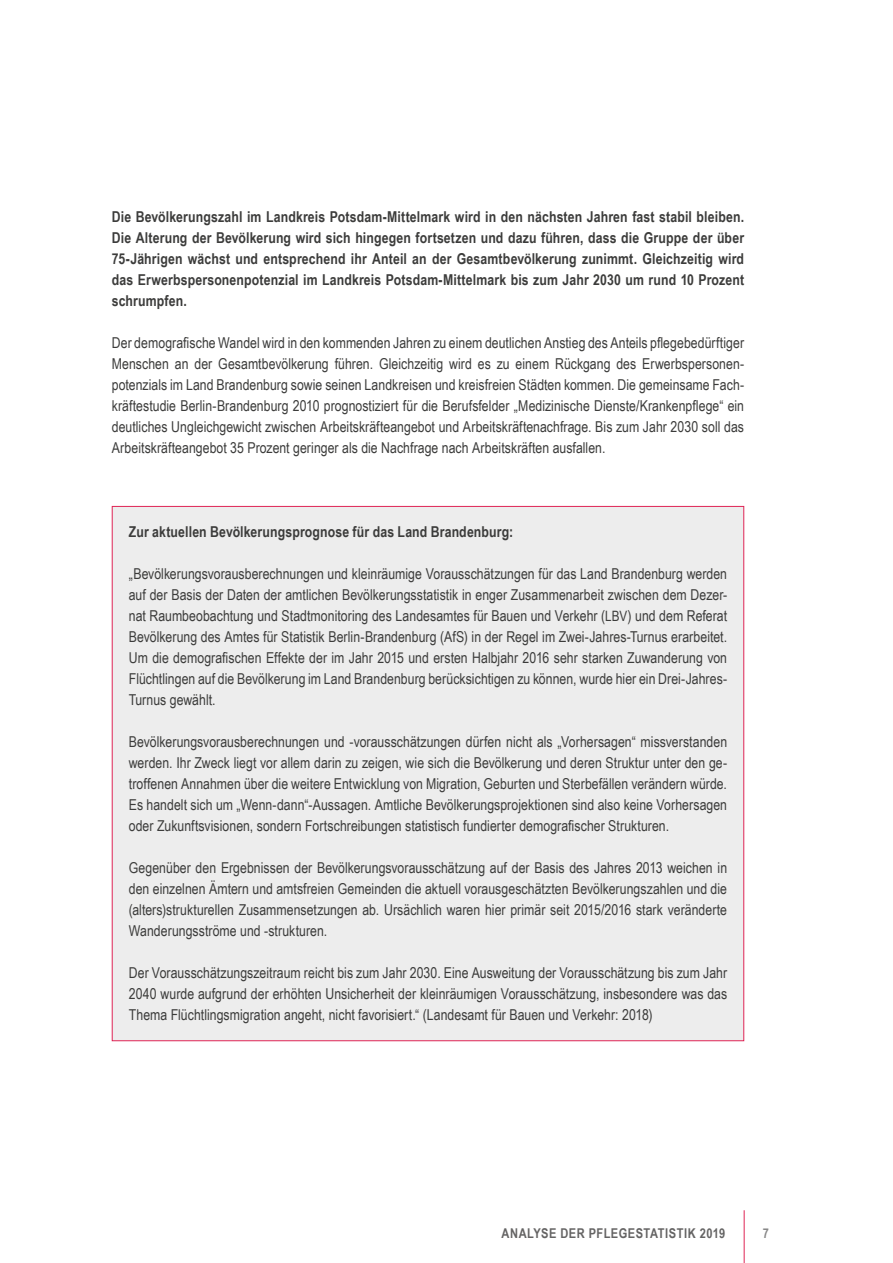
<style>
.page{position:relative;width:893px;height:1263px;background:#fff}
.page>*{position:absolute;margin:0;border:0;box-sizing:border-box;transform-origin:0 0}
.em{font:15px/21px "Arial Narrow";color:#3c3c3b;text-align:justify}
.em-2{font:700 15px/21px "Arial Narrow";letter-spacing:.01em;color:#3c3c3b;text-align:justify}
.t1{font:700 13.5px "Arial Narrow";letter-spacing:.035em;color:#646363}
.t2{font:700 13.5px "Arial Narrow";color:#878787}
.s1{font-size:14.25px}
</style>
<div class="page">
<hr style="left:744px;top:1210px;width:1px;height:53px;background:#df2455">
<div style="left:112px;top:506px;width:632px;height:535px;background:#ededed;border:1px solid #df2455"></div>
<p class="em-2" style="left:112px;top:205px;width:634px">Die Bevölkerungszahl im Landkreis Potsdam-Mittelmark wird in den nächsten Jahren fast stabil bleiben.<br>Die Alterung der Bevölkerung wird sich hingegen fortsetzen und dazu führen, dass die Gruppe der über 75-Jährigen wächst und entsprechend ihr Anteil an der Gesamtbevölkerung zunimmt. Gleichzeitig wird das Erwerbspersonenpotenzial im Landkreis Potsdam-Mittelmark bis zum Jahr 2030 um rund 10 Prozent schrumpfen.</p>
<p class="em" style="left:112px;top:332px;width:634px">Der demografische Wandel wird in den kommenden Jahren zu einem deutlichen Anstieg des Anteils pflegebedürftiger Menschen an der Gesamtbevölkerung führen. Gleichzeitig wird es zu einem Rückgang des Erwerbspersonen&shy;potenzials im Land Brandenburg sowie seinen Landkreisen und kreisfreien Städten kommen. Die gemeinsame Fach&shy;kräftestudie Berlin-Brandenburg 2010 prognostiziert für die Berufsfelder „Medizinische Dienste/Krankenpflege“ ein deutliches Ungleichgewicht zwischen Arbeitskräfteangebot und Arbeitskräftenachfrage. Bis zum Jahr 2030 soll das Arbeitskräfteangebot 35 Prozent geringer als die Nachfrage nach Arbeitskräften ausfallen.</p>
<p class="em-2" style="left:129px;top:520px;width:386px">Zur aktuellen Bevölkerungsprognose für das Land Brandenburg:</p>
<p class="em" style="left:129px;top:563px;width:600px">„Bevölkerungsvorausberechnungen und kleinräumige Vorausschätzungen für das Land Brandenburg werden auf der Basis der Daten der amtlichen Bevölkerungsstatistik in enger Zusammenarbeit zwischen dem Dezer&shy;nat Raumbeobachtung und Stadtmonitoring des Landesamtes für Bauen und Verkehr (<span class="s1">LBV</span>) und dem Referat Bevölkerung des Amtes für Statistik Berlin-Brandenburg (AfS) in der Regel im Zwei-Jahres-Turnus erarbeitet.<br>Um die demografischen Effekte der im Jahr 2015 und ersten Halbjahr 2016 sehr starken Zuwanderung von Flüchtlingen auf die Bevölkerung im Land Brandenburg berücksichtigen zu können, wurde hier ein Drei-Jahres-Turnus gewählt.</p>
<p class="em" style="left:129px;top:731px;width:600px">Bevölkerungsvorausberechnungen und -vorausschätzungen dürfen nicht als „Vorhersagen“ missverstanden werden. Ihr Zweck liegt vor allem darin zu zeigen, wie sich die Bevölkerung und deren Struktur unter den ge&shy;troffenen Annahmen über die weitere Entwicklung von Migration, Geburten und Sterbefällen verändern würde.<br>Es handelt sich um „Wenn-dann“-Aussagen. Amtliche Bevölkerungsprojektionen sind also keine Vorhersagen oder Zukunftsvisionen, sondern Fortschreibungen statistisch fundierter demografischer Strukturen.</p>
<p class="em" style="left:129px;top:857px;width:600px">Gegenüber den Ergebnissen der Bevölkerungsvorausschätzung auf der Basis des Jahres 2013 weichen in den einzelnen Ämtern und amtsfreien Gemeinden die aktuell vorausgeschätzten Bevölkerungszahlen und die (alters)strukturellen Zusammensetzungen ab. Ursächlich waren hier primär seit 2015/2016 stark veränderte Wanderungsströme und -strukturen.</p>
<p class="em" style="left:129px;top:962px;width:600px">Der Vorausschätzungszeitraum reicht bis zum Jahr 2030. Eine Ausweitung der Vorausschätzung bis zum Jahr 2040 wurde aufgrund der erhöhten Unsicherheit der kleinräumigen Vorausschätzung, insbesondere was das Thema Flüchtlingsmigration angeht, nicht favorisiert.“ (Landesamt für Bauen und Verkehr: 2018)</p>
<p class="t1" style="left:501px;top:1223px;width:225px">ANALYSE DER PFLEGESTATISTIK 2019</p>
<p class="t2" style="left:763px;top:1223px;width:8px">7</p>
</div>
